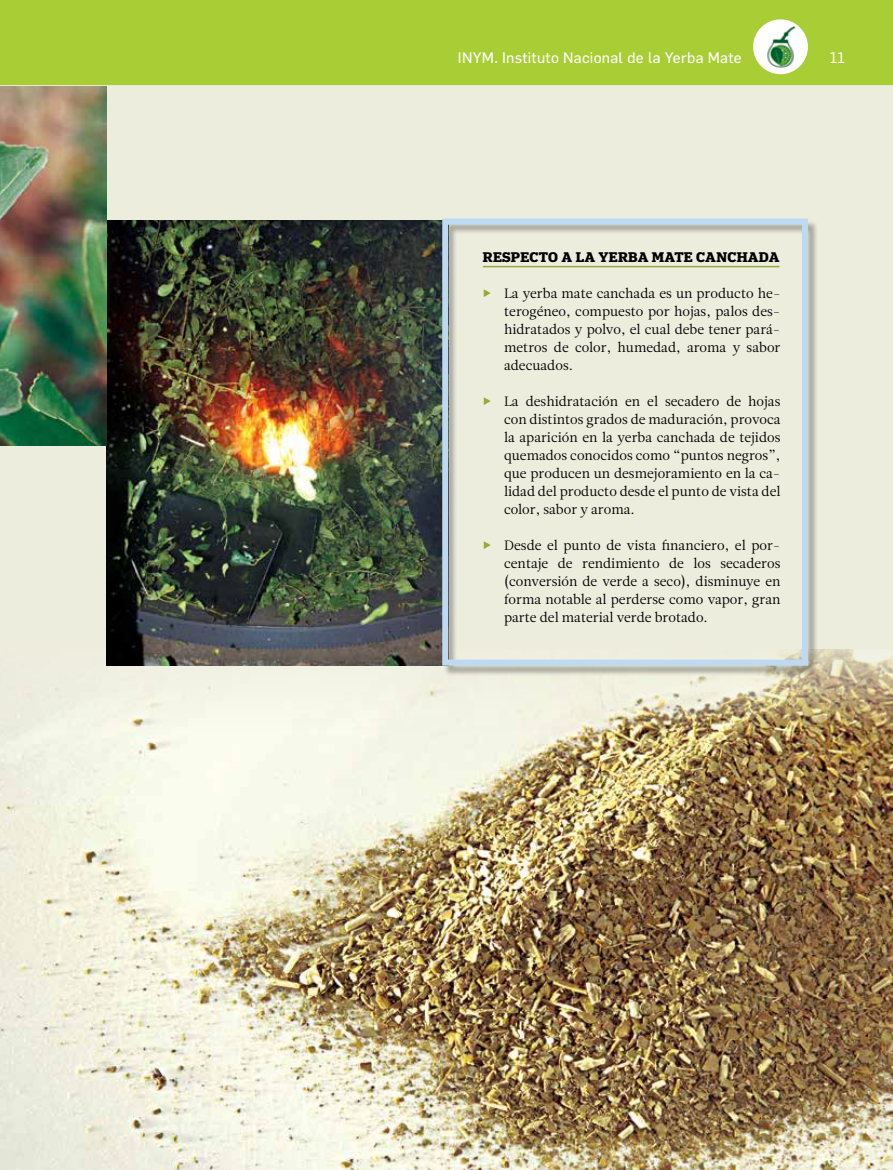
<style>
.page{position:relative;width:893px;height:1170px;background:#fff}
.page>*{position:absolute;margin:0;border:0;box-sizing:border-box;transform-origin:0 0}
.t1{font:15px "Flama Basic";letter-spacing:.02em;color:#fff}
.t2{font:13.5px/18px "Leitura News Roman 1";color:#000;text-align:justify}
.t3{font:700 13.2px "Popular";letter-spacing:.02em;color:#000}
.s1{font-family:"Flama";font-weight:900;color:#91ab36}
</style>
<div class="page">
<div style="left:0;top:81px;width:893px;height:1088px;background:#ededde"></div>
<img style="left:0;top:649px;width:893px;height:520px">
<div style="left:0;top:0;width:893px;height:85px;background:#a9cd34"></div>
<div style="left:753px;top:19px;width:55px;height:55px;background:#fff;border-radius:50%"></div>
<img style="left:767px;top:26px;width:29px;height:42px">
<img style="left:106px;top:221px;width:336px;height:444px">
<img style="left:0;top:86px;width:106px;height:360px">
<div style="left:444px;top:220px;width:374px;height:456px;background:#000;opacity:.3"></div>
<div style="left:442px;top:218px;width:366px;height:447px;border:6px solid #bedaf2"></div>
<hr style="left:483px;top:266px;width:296px;height:1px;background:#91ab36">
<p class="t1" style="left:458px;top:47px;width:285px">INYM. Instituto Nacional de la Yerba Mate</p>
<p class="t1" style="left:830px;top:47px;width:17px">11</p>
<p class="t3" style="left:483px;top:248px;width:298px">RESPECTO A LA YERBA MATE CANCHADA</p>
<p class="t2" style="left:504px;top:285px;width:278px;text-indent:-21px"><span class="s1">►</span> La yerba mate canchada es un producto he&shy;terogéneo, compuesto por hojas, palos des&shy;hidratados y polvo, el cual debe tener pará&shy;metros de color, humedad, aroma y sabor adecuados.</p>
<p class="t2" style="left:504px;top:392px;width:278px;text-indent:-21px"><span class="s1">►</span> La deshidratación en el secadero de hojas con distintos grados de maduración, provoca la aparición en la yerba canchada de tejidos quemados conocidos como “puntos negros”, que producen un desmejoramiento en la ca&shy;lidad del producto desde el punto de vista del color, sabor y aroma.</p>
<p class="t2" style="left:504px;top:536px;width:278px;text-indent:-21px"><span class="s1">►</span> Desde el punto de vista financiero, el por&shy;centaje de rendimiento de los secaderos (conversión de verde a seco), disminuye en forma notable al perderse como vapor, gran parte del material verde brotado.</p>
</div>
